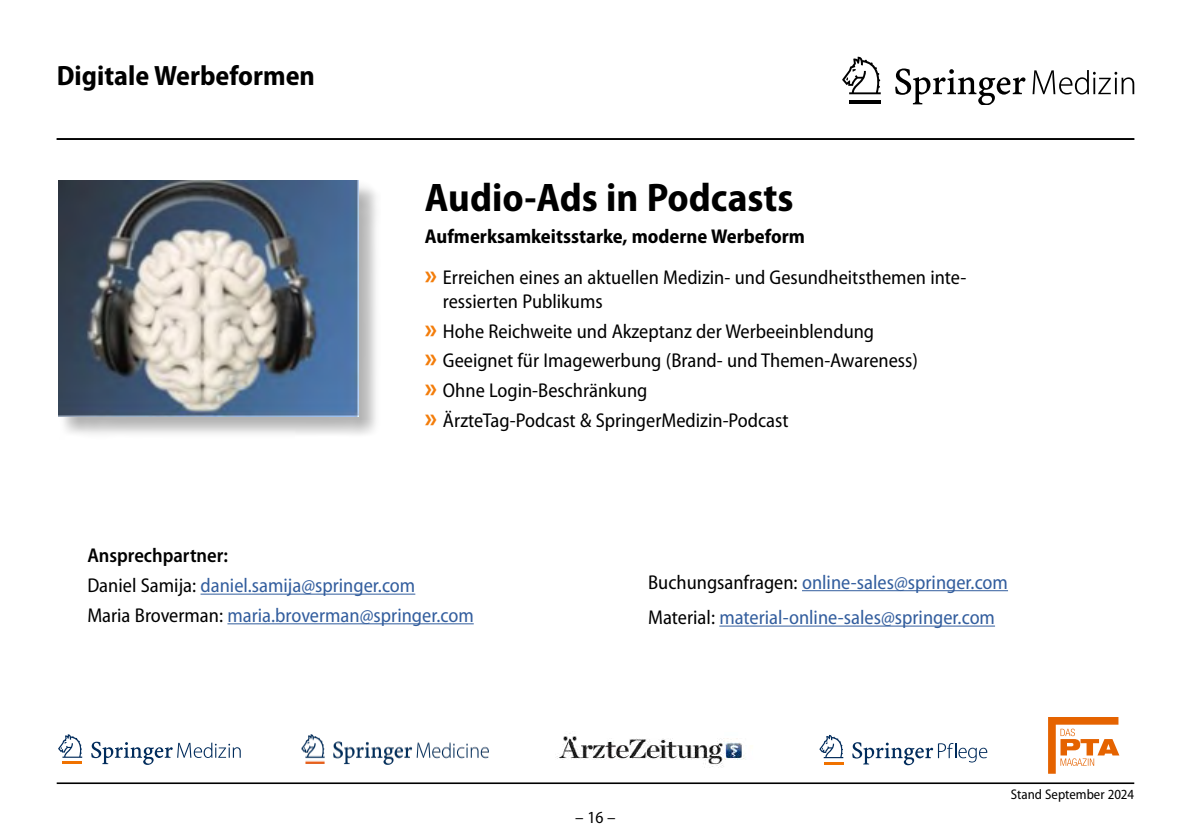
<style>
.page{position:relative;width:1191px;height:840px;background:#fff}
.page>*{position:absolute;margin:0;border:0;box-sizing:border-box;transform-origin:0 0}
.t1{font:700 semi-condensed 40px "Myriad Pro";color:#000}
.t2{font:700 semi-condensed 28px "Myriad Pro";color:#000}
.t3{font:semi-condensed 20px/29.6px "Myriad Pro";color:#000}
.t4{font:semi-condensed 20px/29.6px "Myriad Pro";color:#335e9e}
.t5{font:semi-condensed 17px "Myriad Pro";color:#000}
.t6{font:semi-condensed 14px "Myriad Pro";color:#000}
.s1{font-weight:700}
.s2{font-weight:700;font-size:28px;color:#f37d0b}
.s3{font-weight:600;color:#000}
.s4{color:#000}
</style>
<div class="page">
<svg style="left:842px;top:57px;width:38px;height:37px"></svg>
<hr style="left:849px;top:100px;width:31px;height:4px;background:#000">
<svg style="left:895px;top:68px;width:130px;height:37px"></svg>
<svg style="left:1032px;top:70px;width:102px;height:24px"></svg>
<hr style="left:57px;top:782px;width:1077px;height:1px;background:#000">
<hr style="left:57px;top:138px;width:1077px;height:2px;background:#000">
<hr style="left:802px;top:590px;width:206px;height:1px;background:#335e9e">
<hr style="left:719px;top:625px;width:276px;height:1px;background:#335e9e">
<hr style="left:200px;top:593px;width:215px;height:1px;background:#335e9e">
<hr style="left:227px;top:623px;width:247px;height:1px;background:#335e9e">
<div style="left:58px;top:180px;width:323px;height:259px;background:#000;opacity:.3"></div>
<img style="left:58px;top:181px;width:300px;height:235px">
<svg style="left:1048px;top:717px;width:71px;height:56px"></svg>
<img style="left:555px;top:733px;width:190px;height:34px">
<svg style="left:58px;top:734px;width:24px;height:23px"></svg>
<hr style="left:62px;top:761px;width:20px;height:2px;background:#f07200">
<svg style="left:91px;top:741px;width:150px;height:23px"></svg>
<svg style="left:819px;top:734px;width:24px;height:23px"></svg>
<hr style="left:823px;top:761px;width:20px;height:2px;background:#f07200">
<svg style="left:852px;top:742px;width:135px;height:22px"></svg>
<img style="left:301px;top:734px;width:187px;height:30px">
<h2 class="t2" style="left:57px;top:59px;width:260px">Digitale Werbeformen</h2>
<h1 class="t1" style="left:425px;top:175px;width:370px">Audio-Ads in Podcasts</h1>
<p class="t3" style="left:425px;top:216px;width:543px;line-height:41px"><span class="s1">Aufmerksamkeitsstarke, moderne Werbeform<br></span><span class="s2">»</span> Erreichen eines an aktuellen Medizin- und Gesundheitsthemen inte-</p>
<p class="t3" style="left:425px;top:287px;width:495px;text-indent:18px">ressierten Publikums<br><span class="s2">»</span> Hohe Reichweite und Akzeptanz der Werbeeinblendung<br><span class="s2">»</span> Geeignet für Imagewerbung (Brand- und Themen-Awareness) <span class="s2">»</span> Ohne Login-Beschränkung<br><span class="s2">»</span> ÄrzteTag-Podcast &amp; SpringerMedizin-Podcast</p>
<p class="t4" style="left:87px;top:541px;width:388px"><span class="s3">Ansprechpartner:<br></span><span class="s4">Daniel Samija:</span> daniel.samija@springer.com<br><span class="s4">Maria Broverman:</span> maria.broverman@springer.com</p>
<p class="t4" style="left:648px;top:564px;width:361px;line-height:35.4px"><span class="s4">Buchungsanfragen:</span> online-sales@springer.com<br><span class="s4">Material:</span> material-online-sales@springer.com</p>
<p class="t5" style="left:575px;top:807px;width:42px">– 16 –</p>
<p class="t6" style="left:1011px;top:786px;width:125px">Stand September 2024</p>
</div>
